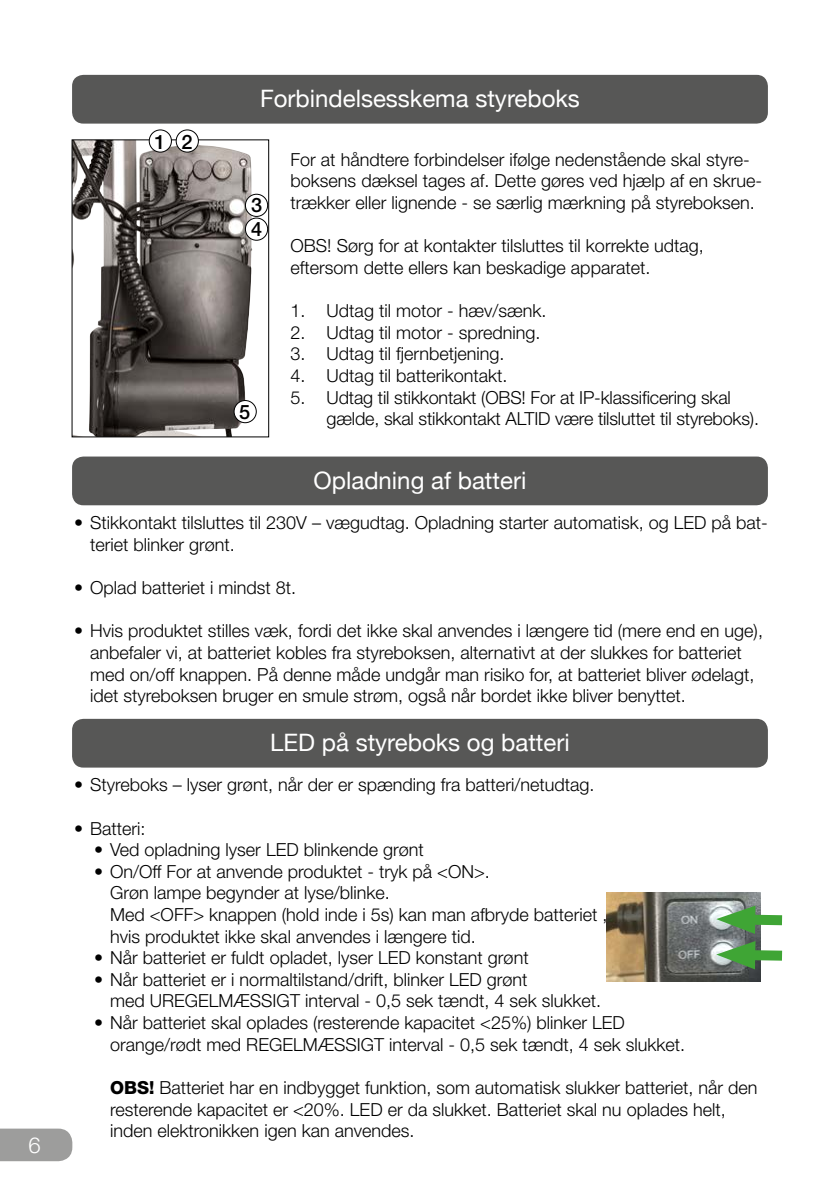
<style>
.page{position:relative;width:840px;height:1191px;background:#fff}
.page>*{position:absolute;margin:0;border:0;box-sizing:border-box;transform-origin:0 0}
.t1{font:24px "Helvetica Neue";color:#fff}
.t2{font:300 22px "Helvetica Neue";color:#fff}
.t3{font:500 19.8px/24px "Helvetica Neue";color:#000}
.t4{font:300 18px/21.6px "Helvetica Neue";color:#000}
.s1{font-weight:800}
</style>
<div class="page">
<div style="left:0;top:1128px;width:72px;height:33px;background:#9d9d9c"></div>
<div style="left:72px;top:75px;width:695px;height:49px;background:#575756;border-radius:11px"></div>
<div style="left:72px;top:456px;width:695px;height:49px;background:#575756;border-radius:11px"></div>
<div style="left:72px;top:719px;width:695px;height:48px;background:#575756;border-radius:11px"></div>
<img style="left:74px;top:142px;width:178px;height:293px">
<div style="left:72px;top:140px;width:197px;height:297px;border:1px solid #000"></div>
<div style="left:149px;top:130px;width:22px;height:22px;background:#fff;border-radius:50%"></div>
<div style="left:149px;top:130px;width:22px;height:22px;border:1px solid #000;border-radius:50%"></div>
<div style="left:176px;top:130px;width:22px;height:22px;background:#fff;border-radius:50%"></div>
<div style="left:176px;top:130px;width:22px;height:22px;border:1px solid #000;border-radius:50%"></div>
<div style="left:245px;top:194px;width:22px;height:22px;background:#fff;border-radius:50%"></div>
<div style="left:245px;top:194px;width:23px;height:23px;border:1px solid #000;border-radius:50%"></div>
<div style="left:245px;top:218px;width:22px;height:22px;background:#fff;border-radius:50%"></div>
<div style="left:245px;top:218px;width:23px;height:22px;border:1px solid #000;border-radius:50%"></div>
<div style="left:234px;top:400px;width:22px;height:23px;background:#fff;border-radius:50%"></div>
<div style="left:234px;top:400px;width:22px;height:23px;border:1px solid #000;border-radius:50%"></div>
<img style="left:606px;top:892px;width:154px;height:89px">
<svg style="left:715px;top:905px;width:68px;height:29px"></svg>
<svg style="left:715px;top:941px;width:68px;height:28px"></svg>
<p class="t2" style="left:28px;top:1131px;width:14px">6</p>
<p class="t3" style="left:154px;top:129px;width:39px">1 2</p>
<h1 class="t1" style="left:260px;top:81px;width:321px">Forbindelsesskema styreboks</h1>
<p class="t3" style="left:251px;top:193px;width:13px">3<br>4</p>
<p class="t3" style="left:239px;top:399px;width:13px">5</p>
<p class="t4" style="left:290px;top:148px;width:473px">For at håndtere forbindelser ifølge nedenstående skal styre&shy;boksens dæksel tages af. Dette gøres ved hjælp af en skrue&shy;trækker eller lignende - se særlig mærkning på styreboksen.</p>
<p class="t4" style="left:290px;top:235px;width:414px">OBS! Sørg for at kontakter tilsluttes til korrekte udtag, eftersom dette ellers kan beskadige apparatet.</p>
<p class="t4" style="left:290px;top:299px;width:257px">1. Udtag til motor - hæv/sænk.</p>
<p class="t4" style="left:290px;top:321px;width:251px">2. Udtag til motor - spredning.</p>
<p class="t4" style="left:290px;top:343px;width:215px">3. Udtag til fjernbetjening.</p>
<p class="t4" style="left:290px;top:364px;width:218px">4. Udtag til batterikontakt.</p>
<p class="t4" style="left:326px;top:386px;width:433px;text-indent:-36px">5. Udtag til stikkontakt (OBS! For at IP-klassificering skal gælde, skal stikkontakt ALTID være tilsluttet til styreboks).</p>
<h1 class="t1" style="left:313px;top:463px;width:214px">Opladning af batteri</h1>
<p class="t4" style="left:90px;top:512px;width:679px;text-indent:-16px">• Stikkontakt tilsluttes til 230V – vægudtag. Opladning starter automatisk, og LED på bat&shy;teriet blinker grønt.</p>
<p class="t4" style="left:74px;top:576px;width:224px">• Oplad batteriet i mindst 8t.</p>
<p class="t4" style="left:90px;top:620px;width:674px;text-indent:-16px">• Hvis produktet stilles væk, fordi det ikke skal anvendes i længere tid (mere end en uge), anbefaler vi, at batteriet kobles fra styreboksen, alternativt at der slukkes for batteriet med on/off knappen. På denne måde undgår man risiko for, at batteriet bliver ødelagt, idet styreboksen bruger en smule strøm, også når bordet ikke bliver benyttet.</p>
<h1 class="t1" style="left:270px;top:725px;width:301px">LED på styreboks og batteri</h1>
<p class="t4" style="left:74px;top:774px;width:521px">• Styreboks – lyser grønt, når der er spænding fra batteri/netudtag.</p>
<p class="t4" style="left:74px;top:817px;width:73px">• Batteri:</p>
<p class="t4" style="left:94px;top:838px;width:331px">• Ved opladning lyser LED blinkende grønt</p>
<p class="t4" style="left:110px;top:860px;width:498px;text-indent:-16px">• On/Off For at anvende produktet - tryk på &lt;ON&gt;.<br>Grøn lampe begynder at lyse/blinke.<br>Med &lt;OFF&gt; knappen (hold inde i 5s) kan man afbryde batteriet , hvis produktet ikke skal anvendes i længere tid.</p>
<p class="t4" style="left:94px;top:946px;width:436px">• Når batteriet er fuldt opladet, lyser LED konstant grønt</p>
<p class="t4" style="left:110px;top:968px;width:492px;text-indent:-16px">• Når batteriet er i normaltilstand/drift, blinker LED grønt<br>med UREGELMÆSSIGT interval - 0,5 sek tændt, 4 sek slukket.</p>
<p class="t4" style="left:110px;top:1011px;width:576px;text-indent:-16px">• Når batteriet skal oplades (resterende kapacitet &lt;25%) blinker LED orange/rødt med REGELMÆSSIGT interval - 0,5 sek tændt, 4 sek slukket.</p>
<p class="t4" style="left:110px;top:1076px;width:648px"><span class="s1">OBS!</span> Batteriet har en indbygget funktion, som automatisk slukker batteriet, når den resterende kapacitet er &lt;20%. LED er da slukket. Batteriet skal nu oplades helt, inden elektronikken igen kan anvendes.</p>
</div>
